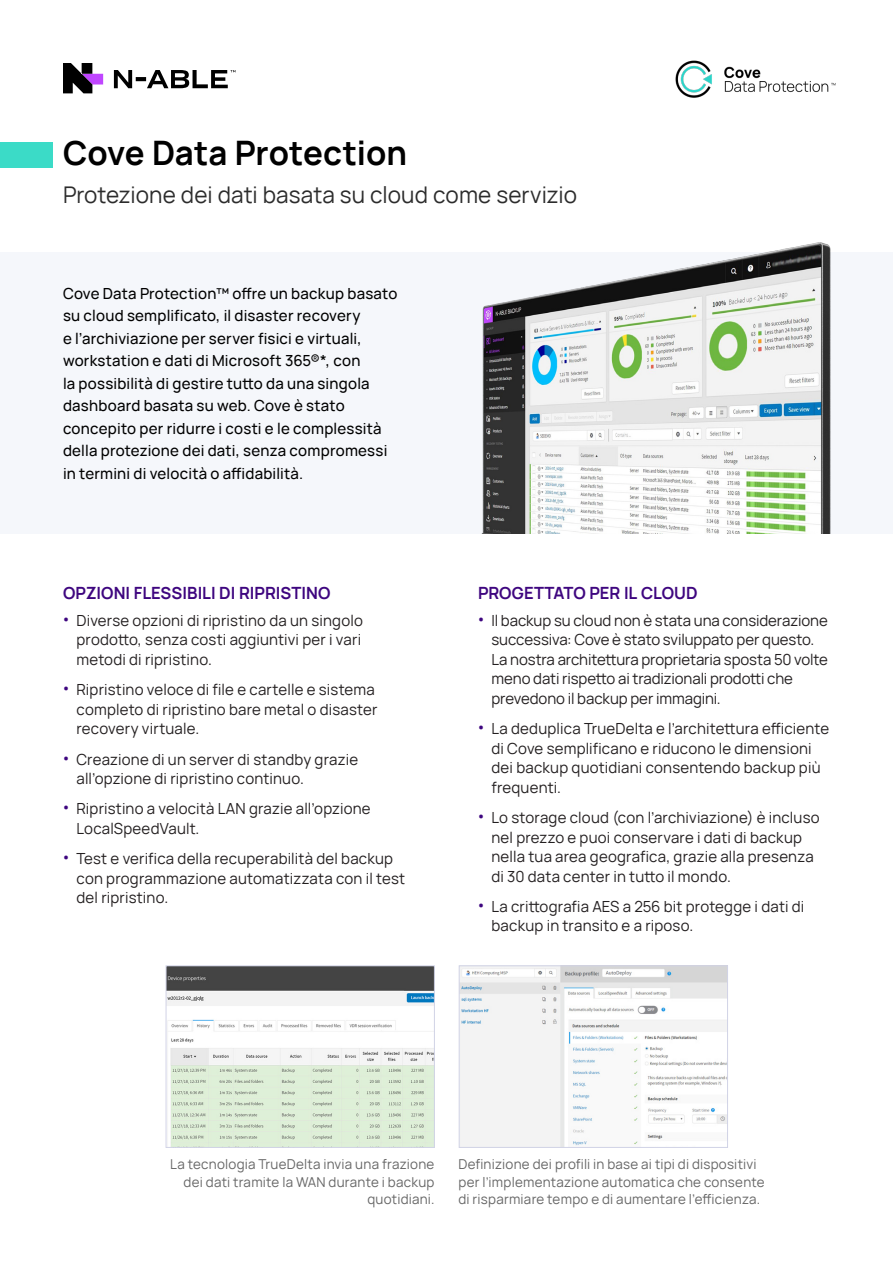
<style>
.page{position:relative;width:893px;height:1263px;background:#fff}
.page>*{position:absolute;margin:0;border:0;box-sizing:border-box;transform-origin:0 0}
.Subtitle{font:700 33px "Manrope";color:#000}
.Subtitle-2{font:22.5px "Manrope";letter-spacing:.005em;color:#2c2c2c}
.Subheading_4{font:700 16.5px "Manrope";color:#3e067f}
.t1{font:15px/19.5px "Manrope";letter-spacing:.01em;color:#231f20}
.Introduction{font:500 15px/22.5px "Manrope";letter-spacing:.015em;color:#000}
.Image_Caption{font:13.35px/17.5px "Manrope";letter-spacing:.015em;color:#666}
.s1{font-family:"Roboto";font-size:18px;color:#3e067f}
</style>
<div class="page">
<div style="left:0;top:252px;width:893px;height:281px;background:#f5f7fb"></div>
<div style="left:0;top:142px;width:52px;height:26px;background:#3bdbc7"></div>
<img style="left:482px;top:243px;width:349px;height:290px">
<img style="left:461px;top:967px;width:265px;height:179px">
<div style="left:459px;top:965px;width:269px;height:183px;border:1px solid #d1d3e6"></div>
<img style="left:168px;top:967px;width:265px;height:179px">
<div style="left:166px;top:965px;width:269px;height:183px;border:1px solid #d1d3e6"></div>
<svg style="left:63px;top:63px;width:172px;height:30px"></svg>
<img style="left:675px;top:60px;width:161px;height:38px">
<p class="Subtitle" style="left:63px;top:126px;width:346px">Cove Data Protection</p>
<p class="Subtitle-2" style="left:63px;top:178px;width:516px">Protezione dei dati basata su cloud come servizio</p>
<p class="Introduction" style="left:63px;top:281px;width:336px">Cove Data Protection™ offre un backup basato su cloud semplificato, il disaster recovery<br>e l’archiviazione per server fisici e virtuali, workstation e dati di Microsoft 365®*, con<br>la possibilità di gestire tutto da una singola dashboard basata su web. Cove è stato concepito per ridurre i costi e le complessità della protezione dei dati, senza compromessi in termini di velocità o affidabilità.</p>
<p class="Subheading_4" style="left:63px;top:579px;width:269px">OPZIONI FLESSIBILI DI RIPRISTINO</p>
<p class="t1" style="left:76px;top:610px;width:288px;text-align:justify;text-indent:-14px"><span class="s1">•</span> Diverse opzioni di ripristino da un singolo prodotto, senza costi aggiuntivi per i vari metodi di ripristino.</p>
<p class="t1" style="left:76px;top:679px;width:302px;text-indent:-14px"><span class="s1">•</span> Ripristino veloce di file e cartelle e sistema completo di ripristino bare metal o disaster recovery virtuale.</p>
<p class="t1" style="left:76px;top:748px;width:283px;text-indent:-14px"><span class="s1">•</span> Creazione di un server di standby grazie all’opzione di ripristino continuo.</p>
<p class="t1" style="left:76px;top:798px;width:296px;text-indent:-14px"><span class="s1">•</span> Ripristino a velocità LAN grazie all’opzione<br>LocalSpeedVault.</p>
<p class="t1" style="left:76px;top:848px;width:330px;text-indent:-14px"><span class="s1">•</span> Test e verifica della recuperabilità del backup con programmazione automatizzata con il test del ripristino.</p>
<p class="Subheading_4" style="left:478px;top:579px;width:221px">PROGETTATO PER IL CLOUD</p>
<p class="t1" style="left:491px;top:610px;width:338px;text-indent:-14px"><span class="s1">•</span> Il backup su cloud non è stata una considerazione successiva: Cove è stato sviluppato per questo.<br>La nostra architettura proprietaria sposta 50 volte meno dati rispetto ai tradizionali prodotti che prevedono il backup per immagini.</p>
<p class="t1" style="left:491px;top:718px;width:339px;text-indent:-14px"><span class="s1">•</span> La deduplica TrueDelta e l’architettura efficiente di Cove semplificano e riducono le dimensioni dei backup quotidiani consentendo backup più frequenti.</p>
<p class="t1" style="left:491px;top:807px;width:330px;text-indent:-14px"><span class="s1">•</span> Lo storage cloud (con l’archiviazione) è incluso nel prezzo e puoi conservare i dati di backup nella tua area geografica, grazie alla presenza di 30 data center in tutto il mondo.</p>
<p class="t1" style="left:491px;top:896px;width:314px;text-indent:-14px"><span class="s1">•</span> La crittografia AES a 256 bit protegge i dati di backup in transito e a riposo.</p>
<p class="Image_Caption" style="left:170px;top:1155px;width:266px;text-align:right">La tecnologia TrueDelta invia una frazione dei dati tramite la WAN durante i backup quotidiani.</p>
<p class="Image_Caption" style="left:458px;top:1155px;width:308px">Definizione dei profili in base ai tipi di dispositivi per l’implementazione automatica che consente di risparmiare tempo e di aumentare l’efficienza.</p>
</div>
